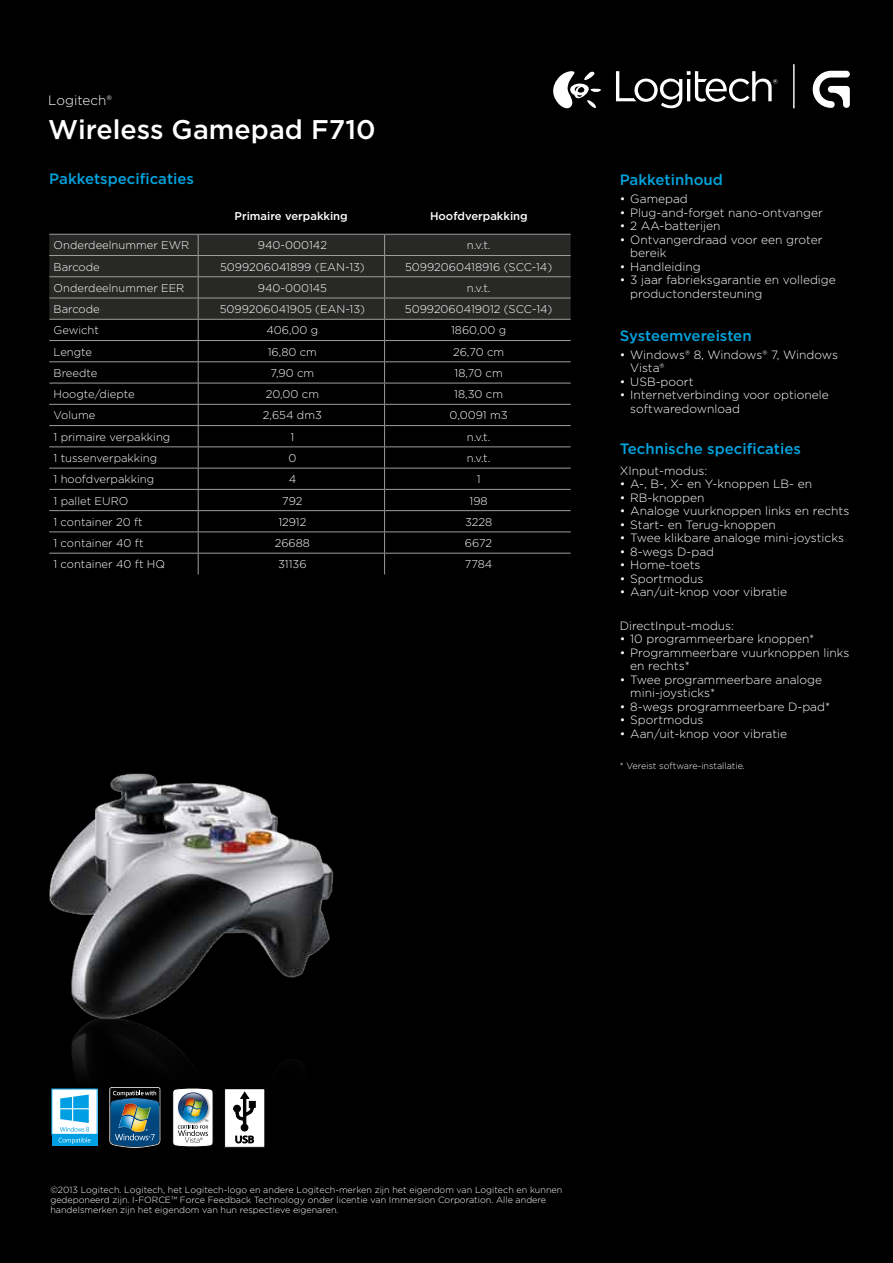
<style>
.page{position:relative;width:893px;height:1263px;background:#000}
.page>*{position:absolute;margin:0;border:0;box-sizing:border-box;transform-origin:0 0}
.t1{font:500 27px "Gotham";color:#fff}
.t2{font:500 15px "Gotham";color:#00a4df}
.t3{font:300 13.5px "Gotham";color:#fff}
.t4{font:300 12px/13.5px "Gotham";color:#fff}
.t5{font:300 11.25px "Gotham";color:#fff}
.t6{font:500 11.25px "Gotham";color:#fff}
.t7{font:300 9px/10.1px "Gotham";color:#fff}
</style>
<div class="page">
<svg style="left:49px;top:234px;width:522px;height:340px"></svg>
<p class="t3" style="left:48px;top:92px;width:65px">Logitech®</p>
<h1 class="t1" style="left:48px;top:112px;width:329px">Wireless Gamepad F710</h1>
<p class="t2" style="left:49px;top:169px;width:146px">Pakketspecificaties</p>
<p class="t2" style="left:620px;top:170px;width:105px">Pakketinhoud</p>
<p class="t4" style="left:620px;top:192px;width:70px">• Gamepad</p>
<p class="t4" style="left:620px;top:205px;width:205px">• Plug-and-forget nano-ontvanger</p>
<p class="t4" style="left:620px;top:219px;width:102px">• 2 AA-batterijen</p>
<p class="t4" style="left:630px;top:232px;width:194px;text-indent:-10px">• Ontvangerdraad voor een groter bereik</p>
<p class="t4" style="left:620px;top:259px;width:82px">• Handleiding</p>
<p class="t4" style="left:630px;top:273px;width:207px;text-indent:-10px">• 3 jaar fabrieksgarantie en volledige productondersteuning</p>
<p class="t2" style="left:620px;top:326px;width:133px">Systeemvereisten</p>
<p class="t4" style="left:630px;top:347px;width:209px;text-indent:-10px">• Windows® 8, Windows® 7, Windows<br>Vista®</p>
<p class="t4" style="left:620px;top:374px;width:75px">• USB-poort</p>
<p class="t4" style="left:630px;top:388px;width:200px;text-indent:-10px">• Internetverbinding voor optionele softwaredownload</p>
<p class="t2" style="left:620px;top:438px;width:183px">Technische specificaties</p>
<p class="t4" style="left:620px;top:464px;width:89px">XInput-modus:</p>
<p class="t4" style="left:620px;top:477px;width:194px">• A-, B-, X- en Y-knoppen LB- en</p>
<p class="t4" style="left:620px;top:491px;width:86px">• RB-knoppen</p>
<p class="t4" style="left:620px;top:504px;width:231px">• Analoge vuurknoppen links en rechts</p>
<p class="t4" style="left:620px;top:518px;width:157px">• Start- en Terug-knoppen</p>
<p class="t4" style="left:620px;top:531px;width:226px">• Twee klikbare analoge mini-joysticks</p>
<p class="t4" style="left:620px;top:545px;width:96px">• 8-wegs D-pad</p>
<p class="t4" style="left:620px;top:558px;width:82px">• Home-toets</p>
<p class="t4" style="left:620px;top:572px;width:85px">• Sportmodus</p>
<p class="t4" style="left:620px;top:585px;width:169px">• Aan/uit-knop voor vibratie</p>
<p class="t4" style="left:620px;top:618px;width:116px">DirectInput-modus:</p>
<p class="t4" style="left:620px;top:632px;width:196px">• 10 programmeerbare knoppen*</p>
<p class="t4" style="left:630px;top:645px;width:221px;text-indent:-10px">• Programmeerbare vuurknoppen links en rechts*</p>
<p class="t4" style="left:630px;top:672px;width:193px;text-indent:-10px">• Twee programmeerbare analoge mini-joysticks*</p>
<p class="t4" style="left:620px;top:699px;width:212px">• 8-wegs programmeerbare D-pad*</p>
<p class="t4" style="left:620px;top:713px;width:85px">• Sportmodus</p>
<p class="t4" style="left:620px;top:726px;width:169px">• Aan/uit-knop voor vibratie</p>
<p class="t7" style="left:620px;top:761px;width:127px">* Vereist software-installatie.</p>
<p class="t6" style="left:235px;top:208px;width:115px">Primaire verpakking</p>
<p class="t6" style="left:430px;top:208px;width:99px">Hoofdverpakking</p>
<p class="t5" style="left:54px;top:238px;width:137px">Onderdeelnummer EWR</p>
<p class="t5" style="left:258px;top:238px;width:71px">940-000142</p>
<p class="t5" style="left:467px;top:238px;width:25px">n.v.t.</p>
<p class="t5" style="left:54px;top:260px;width:48px">Barcode</p>
<p class="t5" style="left:220px;top:260px;width:146px">5099206041899 (EAN-13)</p>
<p class="t5" style="left:405px;top:260px;width:149px">50992060418916 (SCC-14)</p>
<p class="t5" style="left:54px;top:281px;width:132px">Onderdeelnummer EER</p>
<p class="t5" style="left:258px;top:281px;width:71px">940-000145</p>
<p class="t5" style="left:467px;top:281px;width:25px">n.v.t.</p>
<p class="t5" style="left:54px;top:302px;width:48px">Barcode</p>
<p class="t5" style="left:220px;top:302px;width:147px">5099206041905 (EAN-13)</p>
<p class="t5" style="left:405px;top:302px;width:149px">50992060419012 (SCC-14)</p>
<p class="t5" style="left:54px;top:323px;width:47px">Gewicht</p>
<p class="t5" style="left:266px;top:323px;width:53px">406,00 g</p>
<p class="t5" style="left:451px;top:323px;width:56px">1860,00 g</p>
<p class="t5" style="left:54px;top:345px;width:40px">Lengte</p>
<p class="t5" style="left:268px;top:345px;width:51px">16,80 cm</p>
<p class="t5" style="left:453px;top:345px;width:53px">26,70 cm</p>
<p class="t5" style="left:54px;top:366px;width:45px">Breedte</p>
<p class="t5" style="left:271px;top:366px;width:45px">7,90 cm</p>
<p class="t5" style="left:455px;top:366px;width:50px">18,70 cm</p>
<p class="t5" style="left:54px;top:387px;width:83px">Hoogte/diepte</p>
<p class="t5" style="left:266px;top:387px;width:55px">20,00 cm</p>
<p class="t5" style="left:454px;top:387px;width:50px">18,30 cm</p>
<p class="t5" style="left:54px;top:408px;width:43px">Volume</p>
<p class="t5" style="left:263px;top:408px;width:61px">2,654 dm3</p>
<p class="t5" style="left:450px;top:408px;width:60px">0,0091 m3</p>
<p class="t5" style="left:54px;top:430px;width:118px">1 primaire verpakking</p>
<p class="t5" style="left:290px;top:430px;width:5px">1</p>
<p class="t5" style="left:467px;top:430px;width:25px">n.v.t.</p>
<p class="t5" style="left:54px;top:451px;width:105px">1 tussenverpakking</p>
<p class="t5" style="left:288px;top:451px;width:9px">0</p>
<p class="t5" style="left:467px;top:451px;width:25px">n.v.t.</p>
<p class="t5" style="left:54px;top:472px;width:102px">1 hoofdverpakking</p>
<p class="t5" style="left:289px;top:472px;width:9px">4</p>
<p class="t5" style="left:477px;top:472px;width:5px">1</p>
<p class="t5" style="left:54px;top:493px;width:76px">1 pallet EURO</p>
<p class="t5" style="left:282px;top:493px;width:22px">792</p>
<p class="t5" style="left:470px;top:493px;width:20px">198</p>
<p class="t5" style="left:54px;top:515px;width:91px">1 container 20 ft</p>
<p class="t5" style="left:278px;top:515px;width:30px">12912</p>
<p class="t5" style="left:465px;top:515px;width:29px">3228</p>
<p class="t5" style="left:54px;top:536px;width:91px">1 container 40 ft</p>
<p class="t5" style="left:275px;top:536px;width:37px">26688</p>
<p class="t5" style="left:465px;top:536px;width:29px">6672</p>
<p class="t5" style="left:53px;top:557px;width:113px">1 container 40 ft HQ</p>
<p class="t5" style="left:278px;top:557px;width:30px">31136</p>
<p class="t5" style="left:465px;top:557px;width:29px">7784</p>
<p class="t7" style="left:50px;top:1185px;width:513px">©2013 Logitech. Logitech, het Logitech-logo en andere Logitech-merken zijn het eigendom van Logitech en kunnen gedeponeerd zijn. I-FORCE™ Force Feedback Technology onder licentie van Immersion Corporation. Alle andere handelsmerken zijn het eigendom van hun respectieve eigenaren.</p>
</div>
